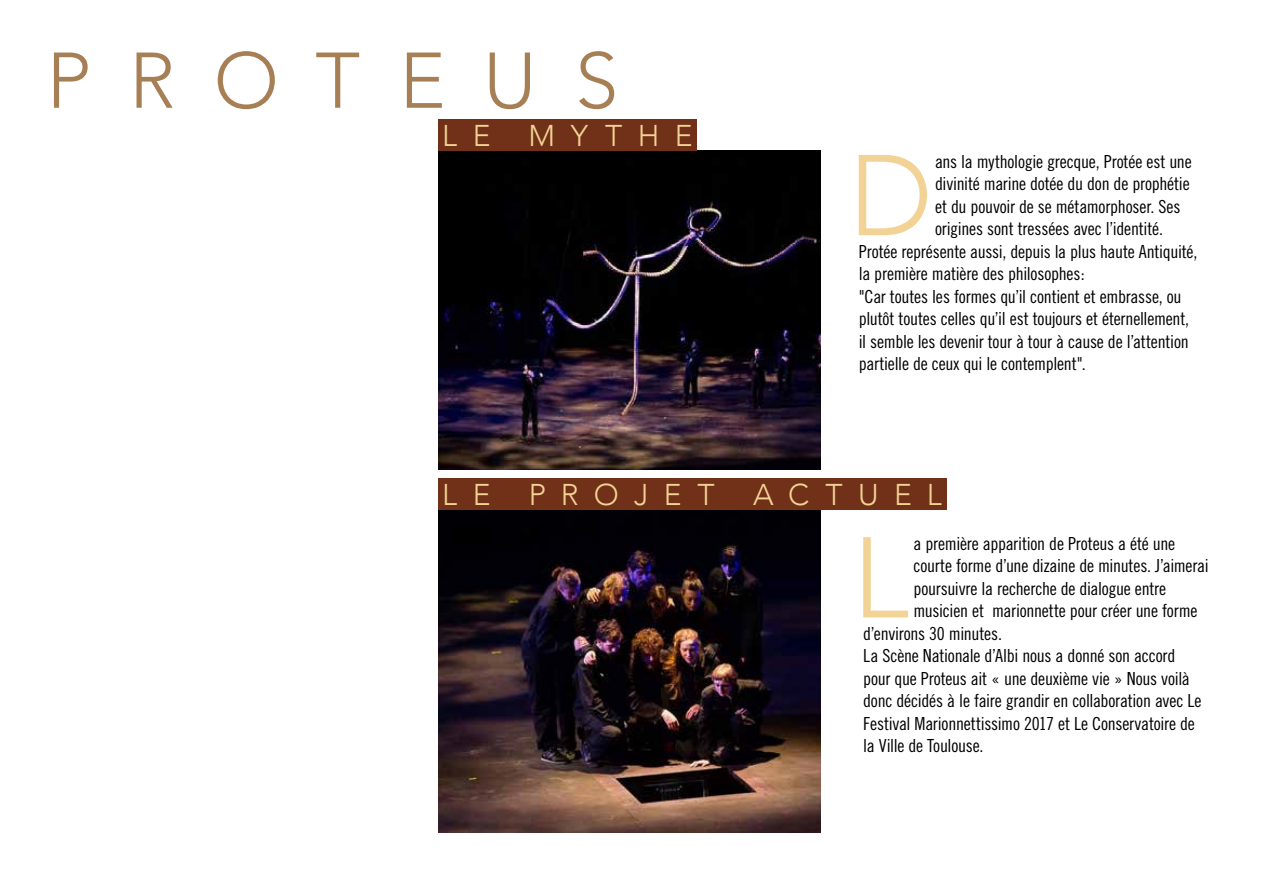
<style>
.page{position:relative;width:1263px;height:893px;background:#fff}
.page>*{position:absolute;margin:0;border:0;box-sizing:border-box;transform-origin:0 0}
.t1{font:300 113.4px "Avenir";color:#f2d395}
.t2{font:300 78px "Avenir";letter-spacing:.49em;color:#a77f55}
.t3{font:300 30px "Avenir";letter-spacing:.51em;color:#f2d395}
.t4{font:18px "Trade Gothic Cond Eighteen";letter-spacing:-.015em;color:#000}
</style>
<div class="page">
<img style="left:438px;top:151px;width:383px;height:319px">
<img style="left:438px;top:510px;width:383px;height:323px">
<div style="left:438px;top:119px;width:259px;height:32px;background:#713018"></div>
<div style="left:438px;top:478px;width:508px;height:32px;background:#713018"></div>
<h2 class="t2" style="left:46px;top:35px;width:573px">PROTEUS</h2>
<h3 class="t3" style="left:442px;top:118px;width:50px">L E</h3>
<h3 class="t3" style="left:528px;top:118px;width:166px">MYTHE</h3>
<h1 class="t1" style="left:849px;top:129px;width:85px">D</h1>
<p class="t4" style="left:935px;top:151px;width:258px">ans la mythologie grecque, Protée est une</p>
<p class="t4" style="left:935px;top:173px;width:256px">divinité marine dotée du don de prophétie</p>
<p class="t4" style="left:935px;top:196px;width:247px">et du pouvoir de se métamorphoser. Ses</p>
<p class="t4" style="left:935px;top:218px;width:229px">origines sont tressées avec l’identité.</p>
<p class="t4" style="left:859px;top:241px;width:340px">Protée représente aussi, depuis la plus haute Antiquité,</p>
<p class="t4" style="left:859px;top:263px;width:228px">la première matière des philosophes:</p>
<p class="t4" style="left:859px;top:286px;width:324px">"Car toutes les formes qu’il contient et embrasse, ou</p>
<p class="t4" style="left:859px;top:308px;width:332px">plutôt toutes celles qu’il est toujours et éternellement,</p>
<p class="t4" style="left:859px;top:331px;width:332px">il semble les devenir tour à tour à cause de l’attention</p>
<p class="t4" style="left:859px;top:353px;width:228px">partielle de ceux qui le contemplent".</p>
<h3 class="t3" style="left:442px;top:477px;width:50px">L E</h3>
<h3 class="t3" style="left:529px;top:477px;width:188px">PROJET</h3>
<h3 class="t3" style="left:753px;top:477px;width:190px">ACTUEL</h3>
<h1 class="t1" style="left:852px;top:511px;width:58px">L</h1>
<p class="t4" style="left:913px;top:533px;width:263px">a première apparition de Proteus a été une</p>
<p class="t4" style="left:913px;top:555px;width:297px">courte forme d’une dizaine de minutes. J’aimerai</p>
<p class="t4" style="left:913px;top:578px;width:254px">poursuivre la recherche de dialogue entre</p>
<p class="t4" style="left:913px;top:600px;width:285px">musicien et marionnette pour créer une forme</p>
<p class="t4" style="left:863px;top:623px;width:140px">d’environs 30 minutes.</p>
<p class="t4" style="left:863px;top:645px;width:314px">La Scène Nationale d’Albi nous a donné son accord</p>
<p class="t4" style="left:863px;top:668px;width:328px">pour que Proteus ait « une deuxième vie » Nous voilà</p>
<p class="t4" style="left:863px;top:690px;width:340px">donc décidés à le faire grandir en collaboration avec Le</p>
<p class="t4" style="left:863px;top:713px;width:333px">Festival Marionnettissimo 2017 et Le Conservatoire de</p>
<p class="t4" style="left:863px;top:735px;width:122px">la Ville de Toulouse.</p>
</div>
